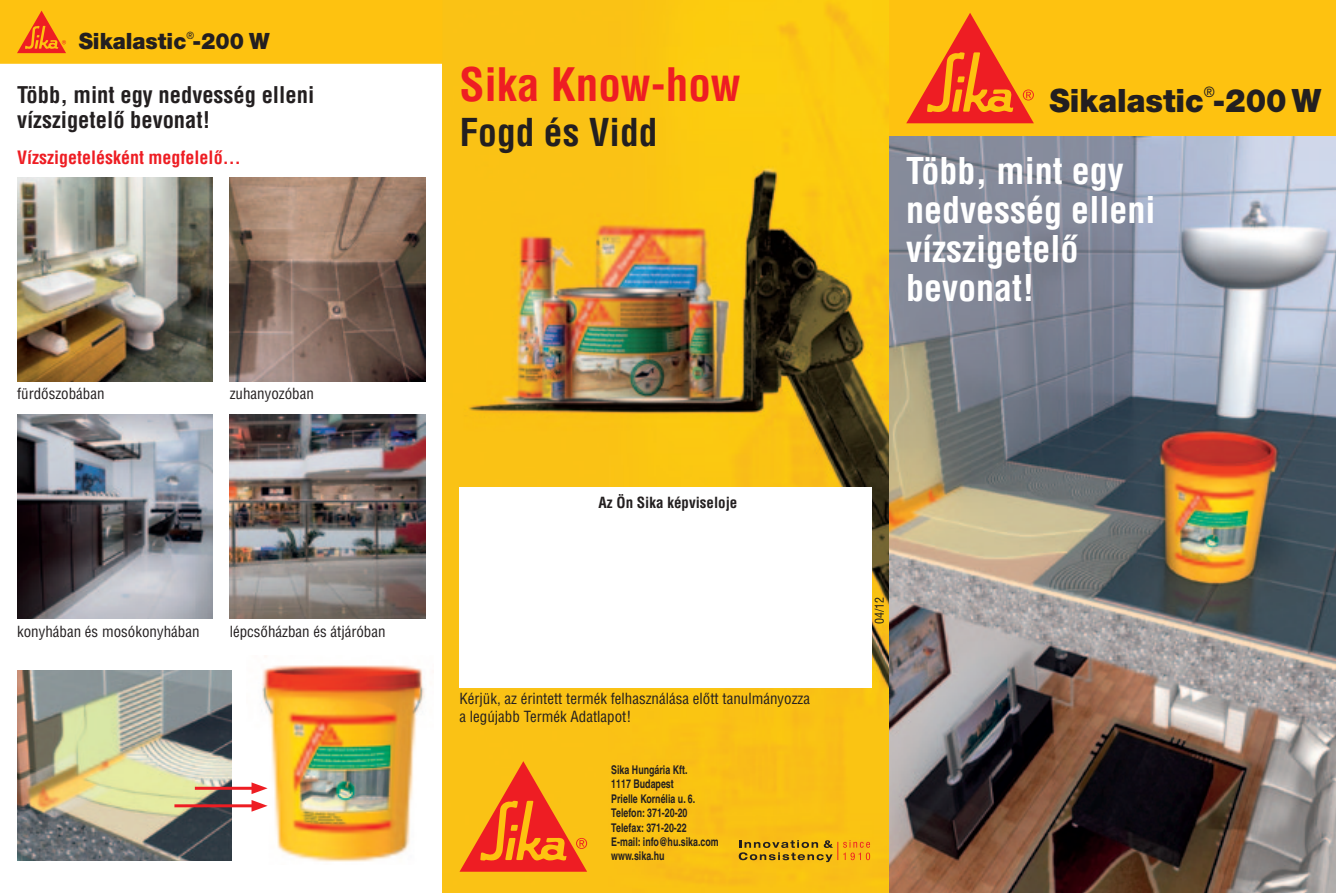
<style>
.page{position:relative;width:1336px;height:893px;background:#fff}
.page>*{position:absolute;margin:0;border:0;box-sizing:border-box;transform-origin:0 0}
.t1{font:700 condensed 45px "Helvetica CE";color:#ee1d23}
.t2{font:700 condensed 37.5px "Helvetica CE";color:#231f20}
.t3{font:700 condensed 36px/39px "Helvetica CE";color:#fff}
.t4{font:900 32.25px "Helvetica Neue LT Pro";color:#231f20;scale:.95 1}
.t5{font:700 condensed 22.5px/25.5px "Helvetica CE";color:#231f20}
.t6{font:900 22.5px "Helvetica Neue LT Pro";color:#231f20;scale:.95 1}
.t7{font:700 condensed 18px "Helvetica CE";color:#ee1d23}
.t8{font:500 condensed 15px/18px "Helvetica CE";color:#231f20}
.t9{font:700 condensed 15px "Helvetica CE";color:#231f20}
.t10{font:condensed 14.55px "Helvetica Neue LT Pro";color:#231f20;scale:.95 1}
.t11{font:700 condensed 12px/14.4px "Helvetica CE";color:#231f20;scale:.9 1}
.t12{font:500 condensed 12px "Helvetica CE";color:#231f20}
.t13{font:condensed 10.2px "Helvetica Neue LT Pro";color:#231f20;scale:.95 1}
</style>
<div class="page">
<img style="left:442px;top:0;width:447px;height:893px">
<div style="left:889px;top:0;width:446px;height:136px;background:#fec210"></div>
<svg style="left:906px;top:13px;width:127px;height:110px"></svg>
<svg style="left:459px;top:761px;width:128px;height:111px;background:#f58219"></svg>
<div style="left:459px;top:487px;width:413px;height:201px;background:#fff"></div>
<div style="left:0;top:0;width:442px;height:64px;background:#fec210"></div>
<img style="left:889px;top:136px;width:446px;height:757px">
<img style="left:230px;top:178px;width:195px;height:204px">
<img style="left:230px;top:415px;width:195px;height:204px">
<img style="left:17px;top:178px;width:196px;height:204px">
<img style="left:17px;top:415px;width:196px;height:204px">
<img style="left:247px;top:656px;width:178px;height:206px">
<img style="left:17px;top:671px;width:215px;height:189px">
<hr style="left:195px;top:787px;width:62px;height:3px;background:#ee1d23">
<svg style="left:251px;top:782px;width:16px;height:12px"></svg>
<hr style="left:174px;top:804px;width:83px;height:3px;background:#ee1d23">
<svg style="left:251px;top:800px;width:16px;height:12px"></svg>
<svg style="left:738px;top:840px;width:132px;height:22px;background:#d19b17"></svg>
<p class="t13" style="left:186px;top:29px;width:10px">®</p>
<h3 class="t6" style="left:79px;top:27px;width:202px">Sikalastic -200 W</h3>
<h3 class="t5" style="left:17px;top:82px;width:299px">Több, mint egy nedvesség elleni vízszigetelő bevonat!</h3>
<p class="t7" style="left:17px;top:146px;width:225px">Vízszigetelésként megfelelő...</p>
<p class="t8" style="left:17px;top:385px;width:89px">fürdőszobában</p>
<p class="t8" style="left:230px;top:385px;width:86px">zuhanyozóban</p>
<p class="t8" style="left:17px;top:622px;width:184px">konyhában és mosókonyhában</p>
<p class="t8" style="left:230px;top:622px;width:157px">lépcsőházban és átjáróban</p>
<h1 class="t1" style="left:459px;top:56px;width:283px">Sika Know-how</h1>
<h2 class="t2" style="left:459px;top:108px;width:199px">Fogd és Vidd</h2>
<p class="t10" style="left:1203px;top:84px;width:13px">®</p>
<h3 class="t4" style="left:1049px;top:81px;width:287px">Sikalastic -200 W</h3>
<h3 class="t3" style="left:906px;top:151px;width:250px">Több, mint egy nedvesség elleni vízszigetelő bevonat!</h3>
<p class="t9" style="left:598px;top:493px;width:140px">Az Ön Sika képviseloje</p>
<p class="t8" style="left:459px;top:690px;width:352px">Kérjük, az érintett termék felhasználása előtt tanulmányozza a legújabb Termék Adatlapot!</p>
<p class="t11" style="left:611px;top:763px;width:121px">Sika Hungária Kft.<br>1117 Budapest<br>Prielle Kornélia u. 6.<br>Telefon: 371-20-20<br>Telefax: 371-20-22<br>E-mail: info@hu.sika.com www.sika.hu</p>
<p class="t12" style="left:872px;top:624px;width:29px;rotate:-90deg">04/12</p>
</div>
